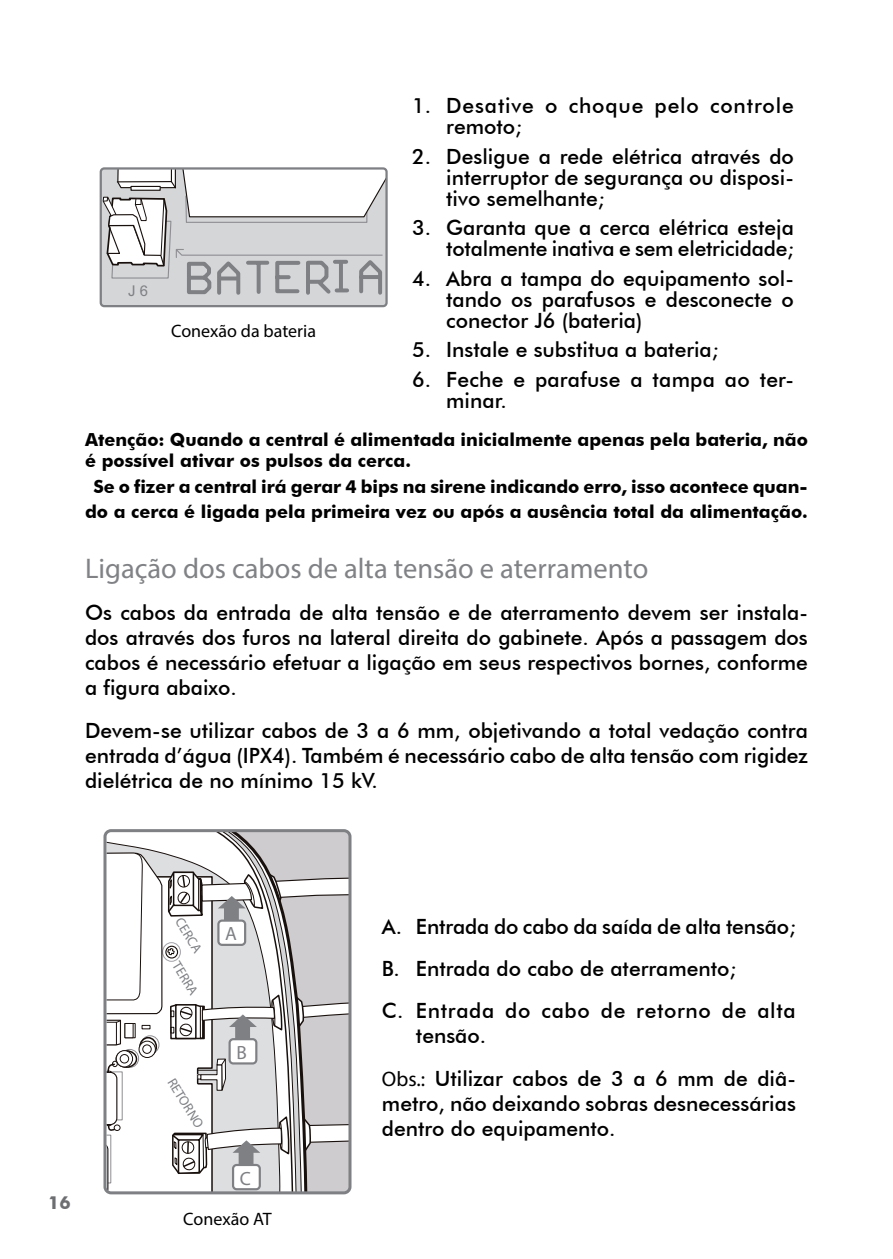
<style>
.page{position:relative;width:893px;height:1259px;background:#fff}
.page>*{position:absolute;margin:0;border:0;box-sizing:border-box;transform-origin:0 0}
.t1{font:28.5px "Myriad Pro";color:#808285}
.t2{font:500 21px/21px "Futura BT";color:#000;text-align:justify}
.t3{font:500 21px/21px "Futura BT";letter-spacing:.04em;color:#000}
.t4{font:700 19.2px "Arial";color:#7e8084}
.t5{font:700 18px/21px "Futura BT";color:#000}
.t6{font:18px "Myriad Pro";color:#000}
.t7{font:700 18px "Futura BT";color:#6d6e71}
.t8{font:14.7px "Arial";color:#7e8084}
.t9{font:700 13.5px "Arial";color:#7e8084}
.s1{font-family:"Myriad Pro";font-weight:400}
</style>
<div class="page">
<div style="left:101px;top:168px;width:286px;height:138px;background:#d4d6d8;border-radius:3px"></div>
<svg style="left:103px;top:170px;width:282px;height:125px"></svg>
<div style="left:100px;top:167px;width:288px;height:140px;border:2px solid #7e8084;border-radius:3px"></div>
<svg style="left:107px;top:833px;width:240px;height:357px"></svg>
<div style="left:230px;top:1039px;width:26px;height:24px;background:#fff;border-radius:4px"></div>
<div style="left:229px;top:1038px;width:28px;height:26px;border:2px solid #7e8084;border-radius:4px"></div>
<div style="left:103px;top:829px;width:248px;height:365px;border:3px solid #7e8084;border-radius:6px"></div>
<p class="t3" style="left:446px;top:95px;width:349px;text-indent:-34px">1. Desative o choque pelo controle remoto;</p>
<p class="t2" style="left:446px;top:145px;width:349px;text-indent:-34px">2. Desligue a rede elétrica através do interruptor de segurança ou disposi&shy;tivo semelhante;</p>
<p class="t2" style="left:412px;top:217px;width:383px;text-align:right">3. Garanta que a cerca elétrica esteja totalmente inativa e sem eletricidade;</p>
<p class="t2" style="left:446px;top:267px;width:349px;text-indent:-34px">4. Abra a tampa do equipamento sol&shy;tando os parafusos e desconecte o conector J6 (bateria)</p>
<p class="t2" style="left:412px;top:339px;width:308px">5. Instale e substitua a bateria;</p>
<p class="t2" style="left:446px;top:368px;width:349px;text-indent:-34px">6. Feche e parafuse a tampa ao ter&shy;minar.</p>
<p class="t5" style="left:85px;top:428px;width:724px">Atenção: Quando a central é alimentada inicialmente apenas pela bateria, não é possível ativar os pulsos da cerca.</p>
<p class="t5" style="left:85px;top:473px;width:724px;line-height:25.2px;text-align:center">Se o fizer a central irá gerar 4 bips na sirene indicando erro, isso acontece quan&shy;do a cerca é ligada pela primeira vez ou após a ausência total da alimentação.</p>
<h1 class="t1" style="left:85px;top:550px;width:565px">Ligação dos cabos de alta tensão e aterramento</h1>
<p class="t2" style="left:85px;top:599px;width:724px;line-height:25.2px">Os cabos da entrada de alta tensão e de aterramento devem ser instala&shy;dos através dos furos na lateral direita do gabinete. Após a passagem dos cabos é necessário efetuar a ligação em seus respectivos bornes, conforme a figura abaixo.</p>
<p class="t2" style="left:85px;top:717px;width:724px;line-height:25.2px">Devem-se utilizar cabos de 3 a 6 mm, objetivando a total vedação contra entrada d’água (IPX4). Também é necessário cabo de alta tensão com rigidez dielétrica de no mínimo 15 kV.</p>
<p class="t8" style="left:128px;top:281px;width:21px">J 6</p>
<p class="t6" style="left:171px;top:320px;width:146px">Conexão da bateria</p>
<p class="t7" style="left:48px;top:1191px;width:24px">16</p>
<p class="t9" style="left:186px;top:914px;width:40px;rotate:58deg">CERCA</p>
<p class="t9" style="left:183px;top:958px;width:38px;rotate:58deg">TERRA</p>
<p class="t9" style="left:178px;top:1075px;width:57px;rotate:58deg">RETORNO</p>
<p class="t4" style="left:225px;top:922px;width:13px">A</p>
<p class="t4" style="left:236px;top:1040px;width:12px">B</p>
<p class="t4" style="left:240px;top:1166px;width:13px">C</p>
<p class="t6" style="left:183px;top:1207px;width:90px">Conexão AT</p>
<p class="t2" style="left:382px;top:905px;width:416px;line-height:42.3px;text-align:left">A. Entrada do cabo da saída de alta tensão;<br>B. Entrada do cabo de aterramento;<br>C. Entrada do cabo de retorno de alta</p>
<p class="t2" style="left:382px;top:1014px;width:415px;line-height:42.3px;text-indent:34px">tensão.<br><span class="s1">Obs.:</span> Utilizar cabos de 3 a 6 mm de diâ-</p>
<p class="t2" style="left:382px;top:1090px;width:415px;line-height:25.2px">metro, não deixando sobras desnecessárias dentro do equipamento.</p>
</div>
